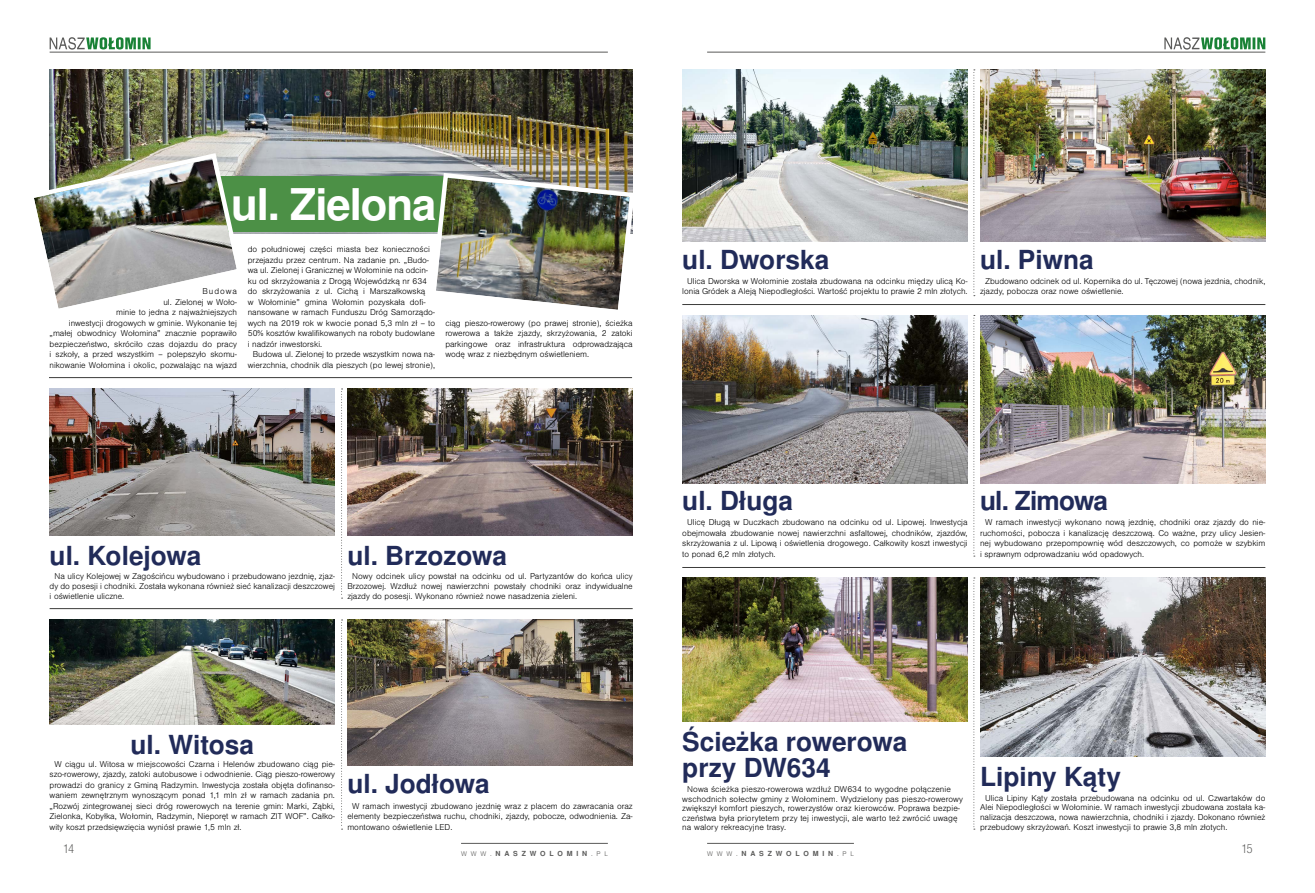
<style>
.page{position:relative;width:1315px;height:893px;background:#fff}
.page>*{position:absolute;margin:0;border:0;box-sizing:border-box;transform-origin:0 0}
.t1{font:700 43.75px "Nimbus San LOT";letter-spacing:-.025em;color:#fff}
.t2{font:700 26.25px/26.2px "Nimbus San LOT";color:#212b59}
.t3{font:700 26.25px "Nimbus San LOT";letter-spacing:-.03em;color:#212b59}
.t4{font:13.12px "Nimbus San DOT Lig Con";color:#575756}
.t5{font:300 8.75px/10.5px "Nimbus San TOT";color:#000;text-align:justify}
.t6{font:700 7px "Nimbus San LOT";letter-spacing:.55em;color:#5a5a59}
.s1{font-family:"Nimbus San TOT";font-weight:300}
</style>
<div class="page">
<hr style="left:50px;top:52px;width:558px;height:1px;background:#5a5a59">
<hr style="left:707px;top:52px;width:558px;height:1px;background:#5a5a59">
<svg style="left:50px;top:37px;width:101px;height:13px"></svg>
<svg style="left:1164px;top:37px;width:101px;height:13px"></svg>
<hr style="left:461px;top:843px;width:147px;height:1px;background:#5a5a59">
<hr style="left:707px;top:843px;width:147px;height:1px;background:#5a5a59">
<img style="left:50px;top:619px;width:285px;height:105px">
<img style="left:347px;top:619px;width:285px;height:147px">
<img style="left:980px;top:315px;width:285px;height:168px">
<img style="left:50px;top:388px;width:285px;height:147px">
<img style="left:347px;top:388px;width:285px;height:147px">
<hr style="left:50px;top:608px;width:582px;height:1px;background:#3c3c3b">
<hr style="left:49px;top:377px;width:583px;height:1px;background:#3c3c3b">
<img style="left:980px;top:69px;width:285px;height:172px">
<img style="left:682px;top:69px;width:285px;height:172px">
<img style="left:682px;top:315px;width:285px;height:168px">
<img style="left:682px;top:577px;width:285px;height:145px">
<hr style="left:682px;top:304px;width:583px;height:1px;background:#3c3c3b">
<hr style="left:682px;top:567px;width:583px;height:1px;background:#3c3c3b">
<img style="left:980px;top:577px;width:285px;height:179px">
<img style="left:50px;top:69px;width:583px;height:164px">
<div style="left:206px;top:177px;width:261px;height:55px;background:#4c9046"></div>
<img style="left:429px;top:171px;width:204px;height:139px">
<img style="left:34px;top:151px;width:211px;height:158px">
<svg style="left:341px;top:388px;width:1px;height:211px"></svg>
<svg style="left:973px;top:315px;width:2px;height:242px"></svg>
<svg style="left:973px;top:69px;width:2px;height:227px"></svg>
<svg style="left:341px;top:619px;width:1px;height:211px"></svg>
<svg style="left:973px;top:577px;width:2px;height:253px"></svg>
<h1 class="t1" style="left:231px;top:179px;width:207px">ul. Zielona</h1>
<p class="t5" style="left:50px;top:286px;width:189px;text-align:right">Budowa<br>ul. Zielonej w Woło-<br>minie to jedna z najważniejszych<br>inwestycji drogowych w gminie. Wykonanie tej „małej obwodnicy Wołomina” znacznie poprawiło bezpieczeństwo, skróciło czas dojazdu do pracy i szkoły, a przed wszystkim – polepszyło skomu&shy;nikowanie Wołomina i okolic, pozwalając na wjazd</p>
<p class="t5" style="left:248px;top:244px;width:184px">do południowej części miasta bez konieczności</p>
<p class="t5" style="left:248px;top:255px;width:183px">przejazdu przez centrum. Na zadanie pn. „Budo-</p>
<p class="t5" style="left:248px;top:265px;width:182px">wa ul. Zielonej i Granicznej w Wołominie na odcin-</p>
<p class="t5" style="left:248px;top:276px;width:181px">ku od skrzyżowania z Drogą Wojewódzką nr 634</p>
<p class="t5" style="left:248px;top:286px;width:179px">do skrzyżowania z ul. Cichą i Marszałkowską</p>
<p class="t5" style="left:248px;top:297px;width:179px">w Wołominie” gmina Wołomin pozyskała dofi-</p>
<p class="t5" style="left:248px;top:307px;width:189px">nansowane w ramach Funduszu Dróg Samorządo-</p>
<p class="t5" style="left:248px;top:318px;width:189px">wych na 2019 rok w kwocie ponad 5,3 mln zł – to</p>
<p class="t5" style="left:248px;top:328px;width:189px">50% kosztów kwalifikowanych na roboty budowlane</p>
<p class="t5" style="left:248px;top:339px;width:76px">i nadzór inwestorski.</p>
<p class="t5" style="left:253px;top:349px;width:184px">Budowa ul. Zielonej to przede wszystkim nowa na-</p>
<p class="t5" style="left:248px;top:360px;width:189px">wierzchnia, chodnik dla pieszych (po lewej stronie),</p>
<p class="t5" style="left:445px;top:318px;width:189px">ciąg pieszo-rowerowy (po prawej stronie), ścieżka rowerowa a także zjazdy, skrzyżowania, 2 zatoki parkingowe oraz infrastruktura odprowadzająca wodę wraz z niezbędnym oświetleniem.</p>
<h2 class="t2" style="left:50px;top:543px;width:153px">ul. Kolejowa</h2>
<p class="t5" style="left:50px;top:572px;width:287px;line-height:9.6px;text-indent:5px">Na ulicy Kolejowej w Zagościńcu wybudowano i przebudowano jezdnię, zjaz&shy;dy do posesji i chodniki. Została wykonana również sieć kanalizacji deszczowej i oświetlenie uliczne.</p>
<h2 class="t2" style="left:347px;top:543px;width:161px">ul. Brzozowa</h2>
<p class="t5" style="left:347px;top:572px;width:287px;line-height:9.6px;text-indent:5px">Nowy odcinek ulicy powstał na odcinku od ul. Partyzantów do końca ulicy Brzozowej. Wzdłuż nowej nawierzchni powstały chodniki oraz indywidualne zjazdy do posesji. Wykonano również nowe nasadzenia zieleni.</p>
<h2 class="t2" style="left:682px;top:247px;width:149px">ul. Dworska</h2>
<p class="t5" style="left:682px;top:276px;width:287px;text-align:center">Ulica Dworska w Wołominie została zbudowana na odcinku między ulicą Ko&shy;lonia Gródek a Aleją Niepodległości. Wartość projektu to prawie 2 mln złotych.</p>
<h2 class="t2" style="left:980px;top:247px;width:115px">ul. Piwna</h2>
<p class="t5" style="left:980px;top:276px;width:287px;text-indent:5px">Zbudowano odcinek od ul. Kopernika do ul. Tęczowej (nowa jezdnia, chodnik, zjazdy, pobocza oraz nowe oświetlenie.</p>
<h2 class="t2" style="left:682px;top:489px;width:112px">ul. Długa</h2>
<p class="t5" style="left:682px;top:517px;width:287px;text-indent:5px">Ulicę Długą w Duczkach zbudowano na odcinku od ul. Lipowej. Inwestycja obejmowała zbudowanie nowej nawierzchni asfaltowej, chodników, zjazdów, skrzyżowania z ul. Lipową i oświetlenia drogowego. Całkowity koszt inwestycji to ponad 6,2 mln złotych.</p>
<h2 class="t3" style="left:980px;top:485px;width:130px">ul. Zimowa</h2>
<p class="t5" style="left:980px;top:517px;width:287px;text-indent:5px">W ramach inwestycji wykonano nową jezdnię, chodniki oraz zjazdy do nie&shy;ruchomości, pobocza i kanalizację deszczową. Co ważne, przy ulicy Jesien&shy;nej wybudowano przepompownię wód deszczowych, co pomoże w szybkim i sprawnym odprowadzaniu wód opadowych.</p>
<h2 class="t2" style="left:130px;top:732px;width:125px">ul. Witosa</h2>
<p class="t5" style="left:50px;top:759px;width:287px;text-indent:5px">W ciągu ul. Witosa w miejscowości Czarna i Helenów zbudowano ciąg pie&shy;szo-rowerowy, zjazdy, zatoki autobusowe i odwodnienie. Ciąg pieszo-rowerowy prowadzi do granicy z Gminą Radzymin. Inwestycja została objęta dofinanso&shy;waniem zewnętrznym wynoszącym ponad 1,1 mln zł w ramach zadania pn. „Rozwój zintegrowanej sieci dróg rowerowych na terenie gmin: Marki, Ząbki, Zielonka, Kobyłka, Wołomin, Radzymin, Nieporęt w ramach ZIT WOF”. Całko&shy;wity koszt przedsięwzięcia wyniósł prawie 1,5 mln zł.</p>
<h2 class="t2" style="left:347px;top:771px;width:144px">ul. Jodłowa</h2>
<p class="t5" style="left:347px;top:801px;width:287px;text-indent:5px">W ramach inwestycji zbudowano jezdnię wraz z placem do zawracania oraz elementy bezpieczeństwa ruchu, chodniki, zjazdy, pobocze, odwodnienia. Za&shy;montowano oświetlenie LED.</p>
<h2 class="t2" style="left:682px;top:729px;width:226px">Ścieżka rowerowa przy DW634</h2>
<p class="t5" style="left:682px;top:784px;width:282px;line-height:9.6px;text-align:left;text-indent:5px">Nowa ścieżka pieszo-rowerowa wzdłuż DW634 to wygodne połączenie wschodnich sołectw gminy z Wołominem. Wydzielony pas pieszo-rowerowy zwiększył komfort pieszych, rowerzystów oraz kierowców. Poprawa bezpie&shy;czeństwa była priorytetem przy tej inwestycji, ale warto też zwrócić uwagę na walory rekreacyjne trasy.</p>
<h2 class="t2" style="left:980px;top:764px;width:143px">Lipiny Kąty</h2>
<p class="t5" style="left:980px;top:793px;width:287px;line-height:9.6px;text-indent:5px">Ulica Lipiny Kąty została przebudowana na odcinku od ul. Czwartaków do Alei Niepodległości w Wołominie. W ramach inwestycji zbudowana została ka&shy;nalizacja deszczowa, nowa nawierzchnia, chodniki i zjazdy. Dokonano również przebudowy skrzyżowań. Koszt inwestycji to prawie 3,8 mln złotych.</p>
<h3 class="t4" style="left:63px;top:841px;width:13px">14</h3>
<p class="t6" style="left:461px;top:849px;width:148px"><span class="s1">WWW.</span>NASZWOLOMIN<span class="s1">.PL</span></p>
<p class="t6" style="left:707px;top:849px;width:148px"><span class="s1">WWW.</span>NASZWOLOMIN<span class="s1">.PL</span></p>
<h3 class="t4" style="left:1241px;top:841px;width:13px">15</h3>
</div>
